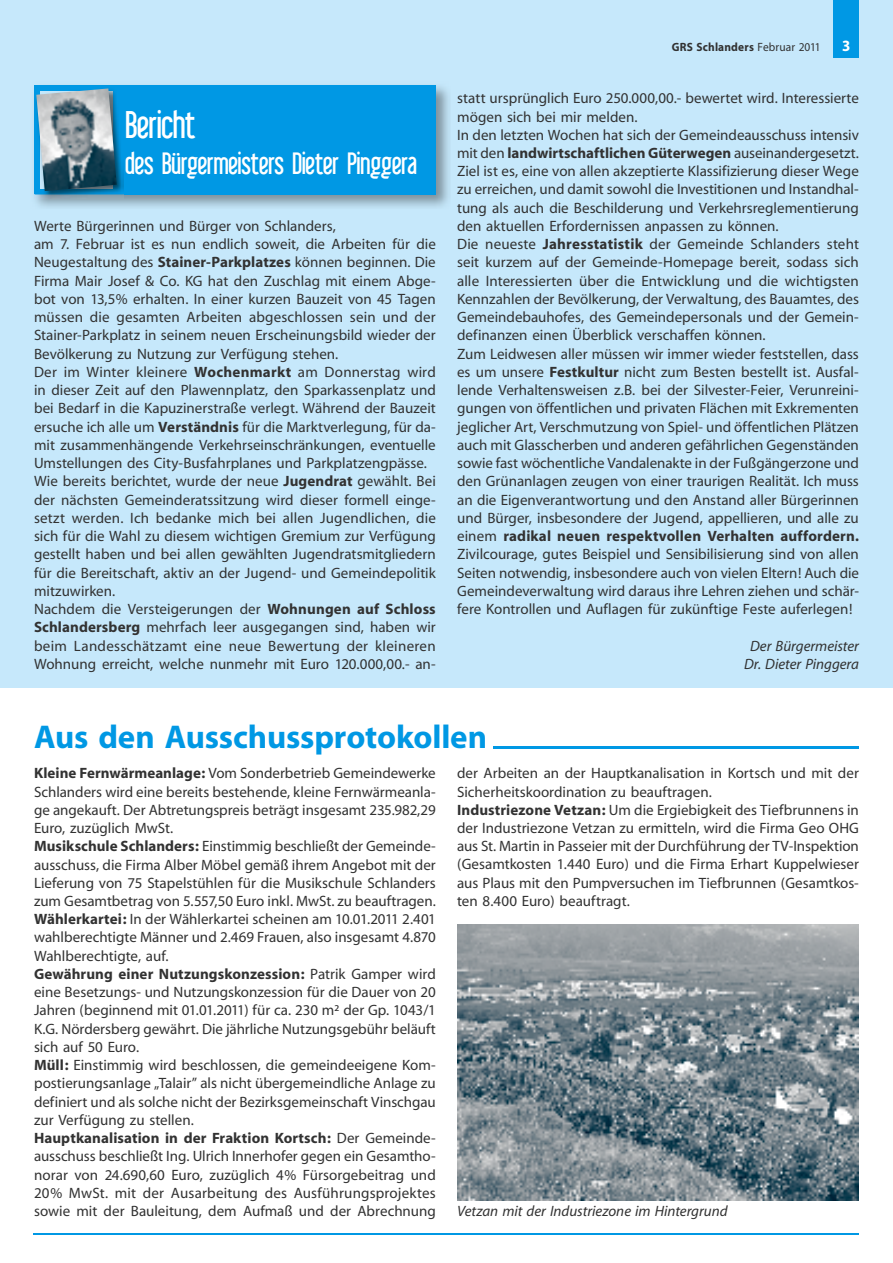
<style>
.page{position:relative;width:893px;height:1263px;background:#fff}
.page>*{position:absolute;margin:0;border:0;box-sizing:border-box;transform-origin:0 0}
.t1{font:37.5px "Libel Suit";color:#fff}
.t2{font:700 33px "Myriad";letter-spacing:-.005em;color:#0098e4}
.t3{font:30px "Libel Suit";color:#fff}
.t4{font:700 15.75px "Myriad";color:#fff;scale:.95 1}
.t5{font:15px/18.3px "Myriad";color:#323232}
.t6{font:italic 15px/18.3px "Myriad";color:#323232;text-align:center}
.t7{font:700 12px "Myriad";letter-spacing:.015em;color:#323232;scale:.95 1}
.s1{font-weight:700}
.s2{font-weight:400}
</style>
<div class="page">
<hr style="left:33px;top:1233px;width:826px;height:1px;background:#0098e4">
<hr style="left:493px;top:746px;width:366px;height:2px;background:#0098e4">
<div style="left:0;top:0;width:893px;height:687px;background:#c6e8fb"></div>
<img style="left:34px;top:86px;width:415px;height:121px">
<div style="left:34px;top:85px;width:402px;height:109px;background:#0098e4"></div>
<img style="left:35px;top:119px;width:89px;height:79px">
<img style="left:36px;top:88px;width:81px;height:103px">
<img style="left:457px;top:924px;width:402px;height:276px">
<div style="left:833px;top:0;width:26px;height:57px;background:#0098e4"></div>
<h1 class="t1" style="left:125px;top:104px;width:72px">Bericht</h1>
<h3 class="t3" style="left:125px;top:147px;width:293px">des Bürgermeisters Dieter Pinggera</h3>
<p class="t5" style="left:34px;top:217px;width:403px">Werte Bürgerinnen und Bürger von Schlanders,<br>am 7. Februar ist es nun endlich soweit, die Arbeiten für die Neugestaltung des <span class="s1">Stainer-Parkplatzes</span> können beginnen. Die Firma Mair Josef &amp; Co. KG hat den Zuschlag mit einem Abge&shy;bot von 13,5% erhalten. In einer kurzen Bauzeit von 45 Tagen müssen die gesamten Arbeiten abgeschlossen sein und der Stainer-Parkplatz in seinem neuen Erscheinungsbild wieder der Bevölkerung zu Nutzung zur Verfügung stehen.<br>Der im Winter kleinere <span class="s1">Wochenmarkt</span> am Donnerstag wird in dieser Zeit auf den Plawennplatz, den Sparkassenplatz und bei Bedarf in die Kapuzinerstraße verlegt. Während der Bauzeit ersuche ich alle um <span class="s1">Verständnis</span> für die Marktverlegung, für da&shy;mit zusammenhängende Verkehrseinschränkungen, eventuelle Umstellungen des City-Busfahrplanes und Parkplatzengpässe.<br>Wie bereits berichtet, wurde der neue <span class="s1">Jugendrat</span> gewählt. Bei der nächsten Gemeinderatssitzung wird dieser formell einge&shy;setzt werden. Ich bedanke mich bei allen Jugendlichen, die sich für die Wahl zu diesem wichtigen Gremium zur Verfügung gestellt haben und bei allen gewählten Jugendratsmitgliedern für die Bereitschaft, aktiv an der Jugend- und Gemeindepolitik mitzuwirken.<br>Nachdem die Versteigerungen der <span class="s1">Wohnungen auf Schloss Schlandersberg</span> mehrfach leer ausgegangen sind, haben wir beim Landesschätzamt eine neue Bewertung der kleineren Wohnung erreicht, welche nunmehr mit Euro 120.000,00.- an-</p>
<p class="t7" style="left:672px;top:41px;width:158px">GRS Schlanders <span class="s2">Februar 2011</span></p>
<p class="t4" style="left:842px;top:38px;width:10px">3</p>
<p class="t5" style="left:457px;top:90px;width:403px">statt ursprünglich Euro 250.000,00.- bewertet wird. Interessierte mögen sich bei mir melden.<br>In den letzten Wochen hat sich der Gemeindeausschuss intensiv mit den <span class="s1">landwirtschaftlichen Güterwegen</span> auseinandergesetzt.<br>Ziel ist es, eine von allen akzeptierte Klassifizierung dieser Wege zu erreichen, und damit sowohl die Investitionen und Instandhal&shy;tung als auch die Beschilderung und Verkehrsreglementierung den aktuellen Erfordernissen anpassen zu können.<br>Die neueste <span class="s1">Jahresstatistik</span> der Gemeinde Schlanders steht seit kurzem auf der Gemeinde-Homepage bereit, sodass sich alle Interessierten über die Entwicklung und die wichtigsten Kennzahlen der Bevölkerung, der Verwaltung, des Bauamtes, des Gemeindebauhofes, des Gemeindepersonals und der Gemein&shy;definanzen einen Überblick verschaffen können.<br>Zum Leidwesen aller müssen wir immer wieder feststellen, dass es um unsere <span class="s1">Festkultur</span> nicht zum Besten bestellt ist. Ausfal&shy;lende Verhaltensweisen z.B. bei der Silvester-Feier, Verunreini&shy;gungen von öffentlichen und privaten Flächen mit Exkrementen jeglicher Art, Verschmutzung von Spiel- und öffentlichen Plätzen auch mit Glasscherben und anderen gefährlichen Gegenständen sowie fast wöchentliche Vandalenakte in der Fußgängerzone und den Grünanlagen zeugen von einer traurigen Realität. Ich muss an die Eigenverantwortung und den Anstand aller Bürgerinnen und Bürger, insbesondere der Jugend, appellieren, und alle zu einem <span class="s1">radikal neuen respektvollen Verhalten auffordern.<br></span>Zivilcourage, gutes Beispiel und Sensibilisierung sind von allen Seiten notwendig, insbesondere auch von vielen Eltern! Auch die Gemeindeverwaltung wird daraus ihre Lehren ziehen und schär&shy;fere Kontrollen und Auflagen für zukünftige Feste auferlegen!</p>
<p class="t6" style="left:744px;top:637px;width:116px">Der Bürgermeister<br>Dr. Dieter Pinggera</p>
<h2 class="t2" style="left:34px;top:720px;width:454px">Aus den Ausschussprotokollen</h2>
<p class="t5" style="left:34px;top:765px;width:403px"><span class="s1">Kleine Fernwärmeanlage:</span> Vom Sonderbetrieb Gemeindewerke Schlanders wird eine bereits bestehende, kleine Fernwärmeanla&shy;ge angekauft. Der Abtretungspreis beträgt insgesamt 235.982,29<br>Euro, zuzüglich MwSt.<br><span class="s1">Musikschule Schlanders:</span> Einstimmig beschließt der Gemeinde&shy;ausschuss, die Firma Alber Möbel gemäß ihrem Angebot mit der Lieferung von 75 Stapelstühlen für die Musikschule Schlanders zum Gesamtbetrag von 5.557,50 Euro inkl. MwSt. zu beauftragen.<br><span class="s1">Wählerkartei:</span> In der Wählerkartei scheinen am 10.01.2011 2.401 wahlberechtigte Männer und 2.469 Frauen, also insgesamt 4.870<br>Wahlberechtigte, auf.<br><span class="s1">Gewährung einer Nutzungskonzession:</span> Patrik Gamper wird eine Besetzungs- und Nutzungskonzession für die Dauer von 20<br>Jahren (beginnend mit 01.01.2011) für ca. 230 m² der Gp. 1043/1<br>K.G. Nördersberg gewährt. Die jährliche Nutzungsgebühr beläuft sich auf 50 Euro.<br><span class="s1">Müll:</span> Einstimmig wird beschlossen, die gemeindeeigene Kom&shy;postierungsanlage „Talair” als nicht übergemeindliche Anlage zu definiert und als solche nicht der Bezirksgemeinschaft Vinschgau zur Verfügung zu stellen.<br><span class="s1">Hauptkanalisation in der Fraktion Kortsch:</span> Der Gemeinde&shy;ausschuss beschließt Ing. Ulrich Innerhofer gegen ein Gesamtho&shy;norar von 24.690,60 Euro, zuzüglich 4% Fürsorgebeitrag und 20% MwSt. mit der Ausarbeitung des Ausführungsprojektes sowie mit der Bauleitung, dem Aufmaß und der Abrechnung</p>
<p class="t5" style="left:457px;top:765px;width:403px">der Arbeiten an der Hauptkanalisation in Kortsch und mit der Sicherheitskoordination zu beauftragen.<br><span class="s1">Industriezone Vetzan:</span> Um die Ergiebigkeit des Tiefbrunnens in der Industriezone Vetzan zu ermitteln, wird die Firma Geo OHG aus St. Martin in Passeier mit der Durchführung der TV-Inspektion (Gesamtkosten 1.440 Euro) und die Firma Erhart Kuppelwieser aus Plaus mit den Pumpversuchen im Tiefbrunnen (Gesamtkos&shy;ten 8.400 Euro) beauftragt.</p>
<p class="t6" style="left:457px;top:1202px;width:272px">Vetzan mit der Industriezone im Hintergrund</p>
</div>
